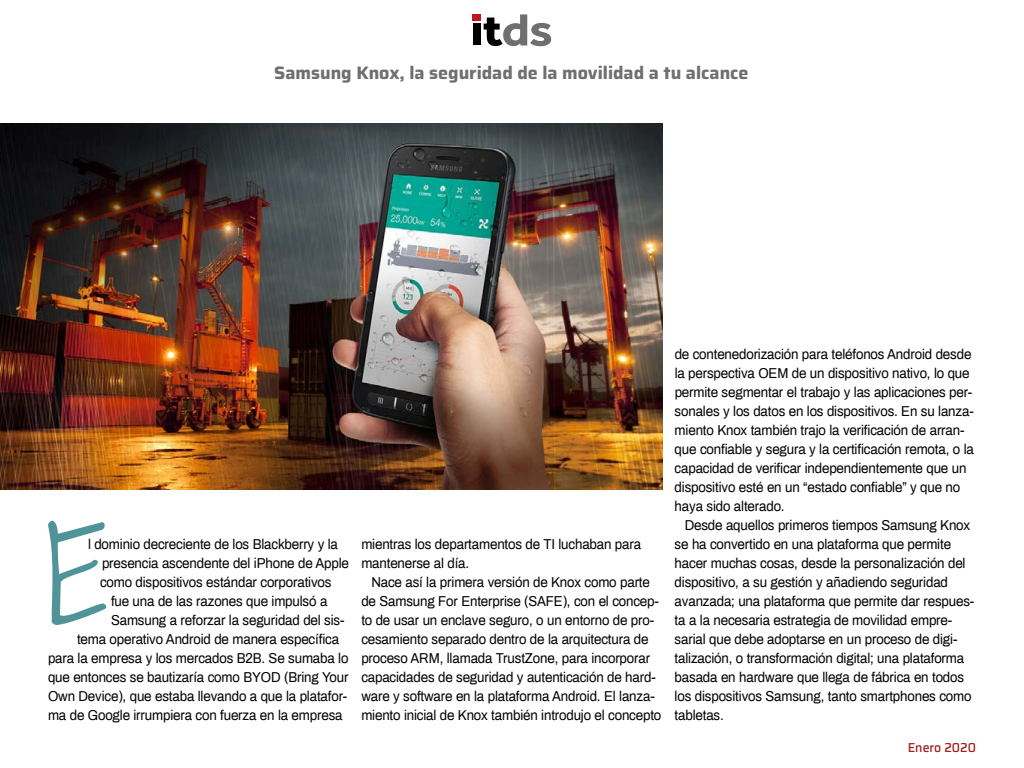
<style>
.page{position:relative;width:1024px;height:768px;background:#fff}
.page>*{position:absolute;margin:0;border:0;box-sizing:border-box;transform-origin:0 0}
.t1{font:700 18px "Saira";color:#706f6f}
.t2{font:14px/19px "Archivo";letter-spacing:-.01em;color:#000;scale:.95 1}
.t3{font:500 13px "Saira";color:#a0211f;scale:.95 1}
</style>
<div class="page">
<img style="left:0;top:123px;width:663px;height:367px">
<div style="left:473px;top:15px;width:8px;height:6px;background:#bd1822"></div>
<div style="left:473px;top:24px;width:8px;height:21px;background:#000"></div>
<svg style="left:484px;top:14px;width:67px;height:32px"></svg>
<svg style="left:48px;top:521px;width:58px;height:104px"></svg>
<p class="t1" style="left:274px;top:59px;width:476px">Samsung Knox, la seguridad de la movilidad a tu alcance</p>
<p class="t2" style="left:88px;top:534px;width:265px">l dominio decreciente de los Blackberry y la</p>
<p class="t2" style="left:102px;top:553px;width:261px">presencia ascendente del iPhone de Apple</p>
<p class="t2" style="left:100px;top:572px;width:245px">como dispositivos estándar corporativos</p>
<p class="t2" style="left:111px;top:591px;width:229px">fue una de las razones que impulsó a</p>
<p class="t2" style="left:111px;top:610px;width:247px">Samsung a reforzar la seguridad del sis-</p>
<p class="t2" style="left:77px;top:629px;width:277px">tema operativo Android de manera específica</p>
<p class="t2" style="left:48px;top:648px;width:318px">para la empresa y los mercados B2B. Se sumaba lo</p>
<p class="t2" style="left:48px;top:667px;width:318px">que entonces se bautizaría como BYOD (Bring Your</p>
<p class="t2" style="left:48px;top:686px;width:317px">Own Device), que estaba llevando a que la platafor-</p>
<p class="t2" style="left:48px;top:705px;width:312px">ma de Google irrumpiera con fuerza en la empresa</p>
<p class="t2" style="left:361px;top:534px;width:296px">mientras los departamentos de TI luchaban para mantenerse al día.</p>
<p class="t2" style="left:361px;top:572px;width:317px;text-indent:10px">Nace así la primera versión de Knox como parte de Samsung For Enterprise (SAFE), con el concep&shy;to de usar un enclave seguro, o un entorno de pro&shy;cesamiento separado dentro de la arquitectura de proceso ARM, llamada TrustZone, para incorporar capacidades de seguridad y autenticación de hard&shy;ware y software en la plataforma Android. El lanza&shy;miento inicial de Knox también introdujo el concepto</p>
<p class="t2" style="left:675px;top:344px;width:316px">de contenedorización para teléfonos Android desde la perspectiva OEM de un dispositivo nativo, lo que permite segmentar el trabajo y las aplicaciones per&shy;sonales y los datos en los dispositivos. En su lanza&shy;miento Knox también trajo la verificación de arran&shy;que confiable y segura y la certificación remota, o la capacidad de verificar independientemente que un dispositivo esté en un “estado confiable” y que no haya sido alterado.</p>
<p class="t2" style="left:675px;top:515px;width:317px;text-indent:10px">Desde aquellos primeros tiempos Samsung Knox se ha convertido en una plataforma que permite hacer muchas cosas, desde la personalización del dispositivo, a su gestión y añadiendo seguridad avanzada; una plataforma que permite dar respues&shy;ta a la necesaria estrategia de movilidad empre&shy;sarial que debe adoptarse en un proceso de digi&shy;talización, o transformación digital; una plataforma basada en hardware que llega de fábrica en todos los dispositivos Samsung, tanto smartphones como tabletas.</p>
<p class="t3" style="left:908px;top:738px;width:73px">Enero 2020</p>
</div>
